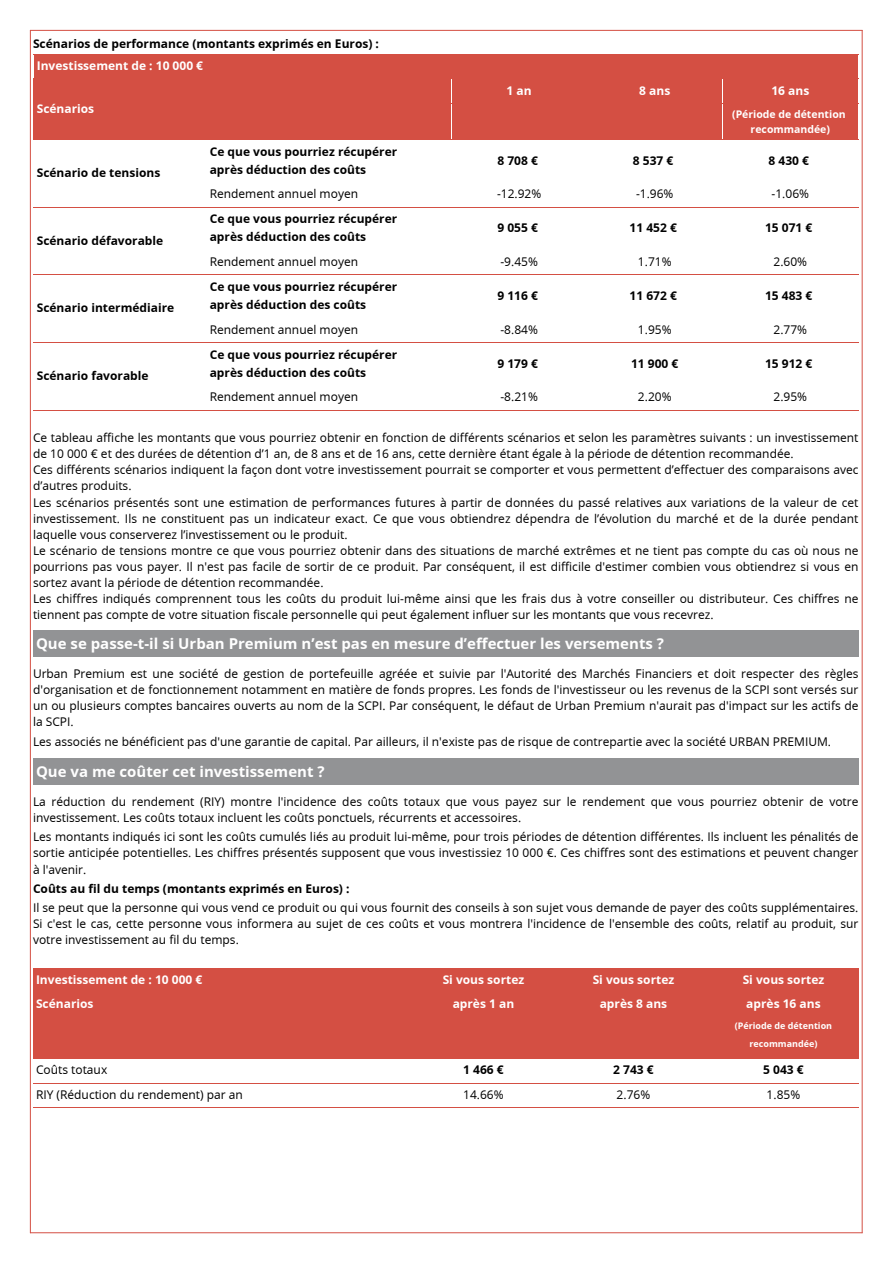
<style>
.page{position:relative;width:893px;height:1263px;background:#fff}
.page>*{position:absolute;margin:0;border:0;box-sizing:border-box;transform-origin:0 0}
.t1{font:700 15px "Open Sans";color:#fff}
.t2{font:12px/16px "Open Sans";color:#000;text-align:justify}
.t3{font:700 12px/18px "Open Sans";color:#000}
.t4{font:700 12px "Open Sans";color:#fff}
.t5{font:700 10.5px/14.5px "Open Sans";color:#fff;text-align:center}
.t6{font:700 9px/18px "Open Sans";color:#fff;text-align:center}
</style>
<div class="page">
<hr style="left:30px;top:30px;width:832px;height:1px;background:#d44f43">
<hr style="left:30px;top:1232px;width:832px;height:1px;background:#d44f43">
<hr style="left:30px;top:30px;width:1px;height:1203px;background:#d44f43">
<hr style="left:862px;top:30px;width:1px;height:1203px;background:#d44f43">
<div style="left:34px;top:54px;width:824px;height:24px;background:#d44f43"></div>
<div style="left:34px;top:79px;width:417px;height:60px;background:#d44f43"></div>
<div style="left:452px;top:79px;width:135px;height:24px;background:#d44f43"></div>
<div style="left:587px;top:79px;width:135px;height:24px;background:#d44f43"></div>
<div style="left:723px;top:79px;width:135px;height:24px;background:#d44f43"></div>
<div style="left:452px;top:104px;width:135px;height:35px;background:#d44f43"></div>
<div style="left:587px;top:104px;width:135px;height:35px;background:#d44f43"></div>
<div style="left:723px;top:104px;width:135px;height:35px;background:#d44f43"></div>
<div style="left:33px;top:968px;width:375px;height:24px;background:#d44f43"></div>
<div style="left:408px;top:968px;width:150px;height:24px;background:#d44f43"></div>
<div style="left:558px;top:968px;width:150px;height:24px;background:#d44f43"></div>
<div style="left:708px;top:968px;width:150px;height:24px;background:#d44f43"></div>
<div style="left:33px;top:992px;width:375px;height:24px;background:#d44f43"></div>
<div style="left:408px;top:992px;width:150px;height:24px;background:#d44f43"></div>
<div style="left:558px;top:992px;width:150px;height:24px;background:#d44f43"></div>
<div style="left:708px;top:992px;width:150px;height:24px;background:#d44f43"></div>
<div style="left:33px;top:1016px;width:375px;height:43px;background:#d44f43"></div>
<div style="left:408px;top:1016px;width:150px;height:43px;background:#d44f43"></div>
<div style="left:558px;top:1016px;width:150px;height:43px;background:#d44f43"></div>
<div style="left:708px;top:1016px;width:150px;height:43px;background:#d44f43"></div>
<div style="left:33px;top:630px;width:825px;height:27px;background:#929395"></div>
<div style="left:33px;top:758px;width:825px;height:27px;background:#929395"></div>
<hr style="left:33px;top:54px;width:825px;height:1px;background:#d44f43">
<hr style="left:33px;top:78px;width:825px;height:1px;background:#d44f43">
<hr style="left:451px;top:103px;width:407px;height:1px;background:#d44f43">
<hr style="left:33px;top:139px;width:825px;height:1px;background:#d44f43">
<hr style="left:33px;top:207px;width:825px;height:1px;background:#d44f43">
<hr style="left:33px;top:274px;width:825px;height:1px;background:#d44f43">
<hr style="left:33px;top:342px;width:825px;height:1px;background:#d44f43">
<hr style="left:33px;top:410px;width:825px;height:1px;background:#d44f43">
<hr style="left:33px;top:1083px;width:825px;height:1px;background:#d44f43">
<hr style="left:33px;top:1107px;width:825px;height:1px;background:#d44f43">
<p class="t3" style="left:33px;top:35px;width:348px">Scénarios de performance (montants exprimés en Euros) :</p>
<p class="t4" style="left:37px;top:57px;width:168px">Investissement de : 10 000 €</p>
<p class="t4" style="left:37px;top:100px;width:59px">Scénarios</p>
<p class="t4" style="left:507px;top:82px;width:27px">1 an</p>
<p class="t4" style="left:639px;top:82px;width:33px">8 ans</p>
<p class="t4" style="left:771px;top:82px;width:39px">16 ans</p>
<p class="t5" style="left:732px;top:107px;width:115px">(Période de détention recommandée)</p>
<p class="t3" style="left:37px;top:164px;width:125px">Scénario de tensions</p>
<p class="t3" style="left:37px;top:231px;width:128px">Scénario défavorable</p>
<p class="t3" style="left:37px;top:299px;width:139px">Scénario intermédiaire</p>
<p class="t3" style="left:210px;top:142px;width:189px">Ce que vous pourriez récupérer après déduction des coûts</p>
<p class="t3" style="left:497px;top:151px;width:42px">8 708 €</p>
<p class="t3" style="left:633px;top:151px;width:42px">8 537 €</p>
<p class="t3" style="left:768px;top:151px;width:42px">8 430 €</p>
<p class="t2" style="left:210px;top:186px;width:150px">Rendement annuel moyen</p>
<p class="t2" style="left:497px;top:186px;width:46px">-12.92%</p>
<p class="t2" style="left:636px;top:186px;width:39px">-1.96%</p>
<p class="t2" style="left:772px;top:186px;width:39px">-1.06%</p>
<p class="t3" style="left:210px;top:210px;width:189px">Ce que vous pourriez récupérer après déduction des coûts</p>
<p class="t3" style="left:497px;top:219px;width:42px">9 055 €</p>
<p class="t3" style="left:630px;top:219px;width:49px">11 452 €</p>
<p class="t3" style="left:765px;top:219px;width:49px">15 071 €</p>
<p class="t2" style="left:210px;top:253px;width:150px">Rendement annuel moyen</p>
<p class="t2" style="left:500px;top:253px;width:39px">-9.45%</p>
<p class="t2" style="left:638px;top:253px;width:35px">1.71%</p>
<p class="t2" style="left:773px;top:253px;width:35px">2.60%</p>
<p class="t3" style="left:210px;top:277px;width:189px">Ce que vous pourriez récupérer après déduction des coûts</p>
<p class="t3" style="left:497px;top:287px;width:42px">9 116 €</p>
<p class="t3" style="left:630px;top:287px;width:49px">11 672 €</p>
<p class="t3" style="left:765px;top:287px;width:49px">15 483 €</p>
<p class="t2" style="left:210px;top:321px;width:150px">Rendement annuel moyen</p>
<p class="t2" style="left:500px;top:321px;width:39px">-8.84%</p>
<p class="t2" style="left:638px;top:321px;width:35px">1.95%</p>
<p class="t2" style="left:773px;top:321px;width:35px">2.77%</p>
<p class="t3" style="left:210px;top:345px;width:189px">Ce que vous pourriez récupérer après déduction des coûts</p>
<p class="t3" style="left:497px;top:354px;width:42px">9 179 €</p>
<p class="t3" style="left:631px;top:354px;width:49px">11 900 €</p>
<p class="t3" style="left:765px;top:354px;width:49px">15 912 €</p>
<p class="t2" style="left:210px;top:389px;width:150px">Rendement annuel moyen</p>
<p class="t2" style="left:500px;top:389px;width:39px">-8.21%</p>
<p class="t2" style="left:638px;top:389px;width:35px">2.20%</p>
<p class="t2" style="left:773px;top:389px;width:35px">2.95%</p>
<p class="t2" style="left:33px;top:430px;width:827px;text-align:left">Ce tableau affiche les montants que vous pourriez obtenir en fonction de différents scénarios et selon les paramètres suivants : un investissement de 10 000 € et des durées de détention d’1 an, de 8 ans et de 16 ans, cette dernière étant égale à la période de détention recommandée.<br>Ces différents scénarios indiquent la façon dont votre investissement pourrait se comporter et vous permettent d’effectuer des comparaisons avec d’autres produits.<br>Les scénarios présentés sont une estimation de performances futures à partir de données du passé relatives aux variations de la valeur de cet investissement. Ils ne constituent pas un indicateur exact. Ce que vous obtiendrez dépendra de l’évolution du marché et de la durée pendant laquelle vous conserverez l’investissement ou le produit.<br>Le scénario de tensions montre ce que vous pourriez obtenir dans des situations de marché extrêmes et ne tient pas compte du cas où nous ne pourrions pas vous payer. Il n'est pas facile de sortir de ce produit. Par conséquent, il est difficile d'estimer combien vous obtiendrez si vous en sortez avant la période de détention recommandée.<br>Les chiffres indiqués comprennent tous les coûts du produit lui-même ainsi que les frais dus à votre conseiller ou distributeur. Ces chiffres ne tiennent pas compte de votre situation fiscale personnelle qui peut également influer sur les montants que vous recevrez.</p>
<p class="t1" style="left:36px;top:633px;width:629px">Que se passe-t-il si Urban Premium n’est pas en mesure d’effectuer les versements ?</p>
<p class="t2" style="left:33px;top:666px;width:827px">Urban Premium est une société de gestion de portefeuille agréée et suivie par l'Autorité des Marchés Financiers et doit respecter des règles d'organisation et de fonctionnement notamment en matière de fonds propres. Les fonds de l'investisseur ou les revenus de la SCPI sont versés sur un ou plusieurs comptes bancaires ouverts au nom de la SCPI. Par conséquent, le défaut de Urban Premium n'aurait pas d'impact sur les actifs de la SCPI.</p>
<p class="t2" style="left:33px;top:733px;width:800px">Les associés ne bénéficient pas d'une garantie de capital. Par ailleurs, il n'existe pas de risque de contrepartie avec la société URBAN PREMIUM.</p>
<p class="t1" style="left:36px;top:761px;width:290px">Que va me coûter cet investissement ?</p>
<p class="t2" style="left:33px;top:794px;width:827px">La réduction du rendement (RIY) montre l'incidence des coûts totaux que vous payez sur le rendement que vous pourriez obtenir de votre investissement. Les coûts totaux incluent les coûts ponctuels, récurrents et accessoires.</p>
<p class="t2" style="left:33px;top:829px;width:827px">Les montants indiqués ici sont les coûts cumulés liés au produit lui-même, pour trois périodes de détention différentes. Ils incluent les pénalités de sortie anticipée potentielles. Les chiffres présentés supposent que vous investissiez 10 000 €. Ces chiffres sont des estimations et peuvent changer à l'avenir.</p>
<p class="t3" style="left:33px;top:879px;width:318px">Coûts au fil du temps (montants exprimés en Euros) :</p>
<p class="t2" style="left:33px;top:900px;width:827px">Il se peut que la personne qui vous vend ce produit ou qui vous fournit des conseils à son sujet vous demande de payer des coûts supplémentaires.<br>Si c'est le cas, cette personne vous informera au sujet de ces coûts et vous montrera l'incidence de l'ensemble des coûts, relatif au produit, sur votre investissement au fil du temps.</p>
<p class="t4" style="left:36px;top:971px;width:168px">Investissement de : 10 000 €</p>
<p class="t4" style="left:443px;top:971px;width:83px">Si vous sortez</p>
<p class="t4" style="left:593px;top:971px;width:83px">Si vous sortez</p>
<p class="t4" style="left:743px;top:971px;width:83px">Si vous sortez</p>
<p class="t4" style="left:36px;top:995px;width:59px">Scénarios</p>
<p class="t4" style="left:453px;top:995px;width:63px">après 1 an</p>
<p class="t4" style="left:600px;top:995px;width:69px">après 8 ans</p>
<p class="t4" style="left:746px;top:995px;width:76px">après 16 ans</p>
<p class="t6" style="left:735px;top:1017px;width:99px">(Période de détention recommandée)</p>
<p class="t2" style="left:36px;top:1062px;width:73px">Coûts totaux</p>
<p class="t3" style="left:463px;top:1061px;width:42px">1 466 €</p>
<p class="t3" style="left:613px;top:1061px;width:42px">2 743 €</p>
<p class="t3" style="left:763px;top:1061px;width:42px">5 043 €</p>
<p class="t2" style="left:36px;top:1086px;width:208px">RIY (Réduction du rendement) par an</p>
<p class="t2" style="left:463px;top:1086px;width:42px">14.66%</p>
<p class="t2" style="left:617px;top:1086px;width:35px">2.76%</p>
<p class="t2" style="left:767px;top:1086px;width:35px">1.85%</p>
<p class="t3" style="left:37px;top:367px;width:113px">Scénario favorable</p>
</div>
